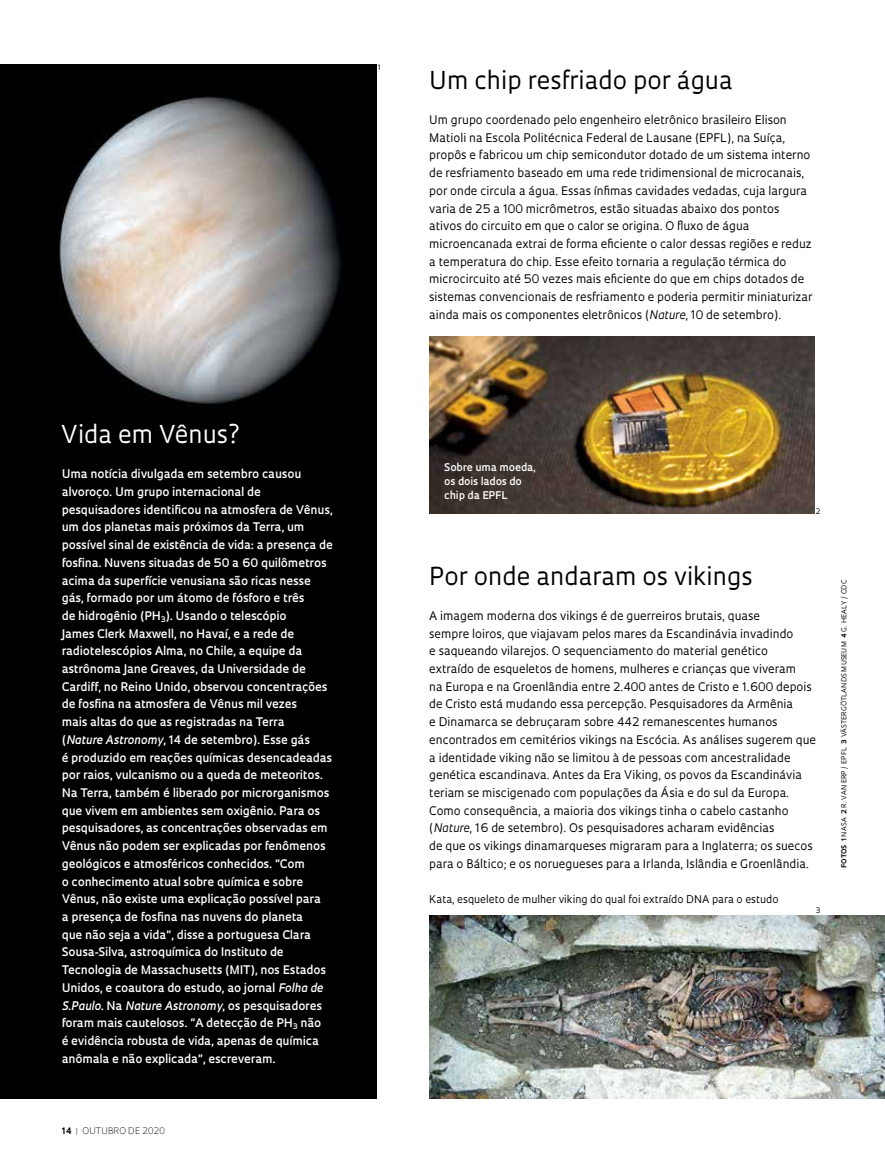
<style>
.page{position:relative;width:885px;height:1169px;background:#fff}
.page>*{position:absolute;margin:0;border:0;box-sizing:border-box;transform-origin:0 0}
.t1{font:24px "Oculum";color:#000}
.t2{font:24px "Oculum";color:#fff}
.t3{font:11.55px/17.7px "Oculum";color:#000}
.t4{font:600 11.55px/17.7px "Oculum";color:#fff}
.t5{font:10.35px "Oculum";color:#000}
.t6{font:600 10.35px/14.1px "Oculum";color:#fff}
.t7{font:300 8.7px "Oculum";letter-spacing:.005em;color:#000}
.t8{font:7.35px "Oculum";color:#000}
.t9{font:6.75px "Oculum";letter-spacing:.015em;color:#000}
.s1{font-style:italic}
.s2{font-weight:700}
.s3{font-weight:700;color:#939598}
</style>
<div class="page">
<img style="left:0;top:64px;width:376px;height:1034px">
<img style="left:429px;top:336px;width:385px;height:177px">
<img style="left:429px;top:915px;width:456px;height:183px">
<p class="t8" style="left:378px;top:62px;width:5px">1</p>
<h1 class="t1" style="left:429px;top:64px;width:305px">Um chip resfriado por água</h1>
<p class="t3" style="left:429px;top:110px;width:385px">Um grupo coordenado pelo engenheiro eletrônico brasileiro Elison Matioli na Escola Politécnica Federal de Lausane (EPFL), na Suíça, propôs e fabricou um chip semicondutor dotado de um sistema interno de resfriamento baseado em uma rede tridimensional de microcanais, por onde circula a água. Essas ínfimas cavidades vedadas, cuja largura varia de 25 a 100 micrômetros, estão situadas abaixo dos pontos ativos do circuito em que o calor se origina. O fluxo de água microencanada extrai de forma eficiente o calor dessas regiões e reduz a temperatura do chip. Esse efeito tornaria a regulação térmica do microcircuito até 50 vezes mais eficiente do que em chips dotados de sistemas convencionais de resfriamento e poderia permitir miniaturizar ainda mais os componentes eletrônicos (<span class="s1">Nature</span>, 10 de setembro).</p>
<h1 class="t2" style="left:61px;top:419px;width:182px">Vida em Vênus?</h1>
<p class="t4" style="left:62px;top:464px;width:273px">Uma notícia divulgada em setembro causou alvoroço. Um grupo internacional de pesquisadores identificou na atmosfera de Vênus, um dos planetas mais próximos da Terra, um possível sinal de existência de vida: a presença de fosfina. Nuvens situadas de 50 a 60 quilômetros acima da superfície venusiana são ricas nesse gás, formado por um átomo de fósforo e três<br>de hidrogênio (PH<sub>3</sub>). Usando o telescópio<br>James Clerk Maxwell, no Havaí, e a rede de radiotelescópios Alma, no Chile, a equipe da astrônoma Jane Greaves, da Universidade de Cardiff, no Reino Unido, observou concentrações de fosfina na atmosfera de Vênus mil vezes<br>mais altas do que as registradas na Terra<br>(<span class="s1">Nature Astronomy</span>, 14 de setembro). Esse gás<br>é produzido em reações químicas desencadeadas por raios, vulcanismo ou a queda de meteoritos.<br>Na Terra, também é liberado por microrganismos que vivem em ambientes sem oxigênio. Para os pesquisadores, as concentrações observadas em Vênus não podem ser explicadas por fenômenos geológicos e atmosféricos conhecidos. “Com<br>o conhecimento atual sobre química e sobre Vênus, não existe uma explicação possível para<br>a presença de fosfina nas nuvens do planeta<br>que não seja a vida”, disse a portuguesa Clara Sousa-Silva, astroquímica do Instituto de Tecnologia de Massachusetts (MIT), nos Estados Unidos, e coautora do estudo, ao jornal <span class="s1">Folha de S.Paulo</span>. Na <span class="s1">Nature Astronomy</span>, os pesquisadores foram mais cautelosos. “A detecção de PH<sub>3</sub> não<br>é evidência robusta de vida, apenas de química anômala e não explicada”, escreveram.</p>
<p class="t6" style="left:444px;top:460px;width:93px">Sobre uma moeda, os dois lados do chip da EPFL</p>
<p class="t8" style="left:816px;top:506px;width:6px">2</p>
<h1 class="t1" style="left:429px;top:560px;width:325px">Por onde andaram os vikings</h1>
<p class="t3" style="left:429px;top:606px;width:388px">A imagem moderna dos vikings é de guerreiros brutais, quase<br>sempre loiros, que viajavam pelos mares da Escandinávia invadindo<br>e saqueando vilarejos. O sequenciamento do material genético<br>extraído de esqueletos de homens, mulheres e crianças que viveram<br>na Europa e na Groenlândia entre 2.400 antes de Cristo e 1.600 depois de Cristo está mudando essa percepção. Pesquisadores da Armênia<br>e Dinamarca se debruçaram sobre 442 remanescentes humanos encontrados em cemitérios vikings na Escócia. As análises sugerem que a identidade viking não se limitou à de pessoas com ancestralidade genética escandinava. Antes da Era Viking, os povos da Escandinávia teriam se miscigenado com populações da Ásia e do sul da Europa.<br>Como consequência, a maioria dos vikings tinha o cabelo castanho (<span class="s1">Nature</span>, 16 de setembro). Os pesquisadores acharam evidências<br>de que os vikings dinamarqueses migraram para a Inglaterra; os suecos para o Báltico; e os noruegueses para a Irlanda, Islândia e Groenlândia.</p>
<p class="t5" style="left:429px;top:892px;width:351px">Kata, esqueleto de mulher viking do qual foi extraído DNA para o estudo</p>
<p class="t8" style="left:816px;top:906px;width:6px">3</p>
<p class="t9" style="left:840px;top:868px;width:289px;rotate:-90deg"><span class="s2">FOTOS 1</span> NASA <span class="s2">2</span> R. VAN ERP / EPFL <span class="s2">3</span> VÄSTERGÖTLANDS MUSEUM <span class="s2">4</span> G. HEALY / CDC</p>
<p class="t7" style="left:62px;top:1124px;width:105px"><span class="s2">14</span> <span class="s3">|</span> OUTUBRO DE 2020</p>
</div>
